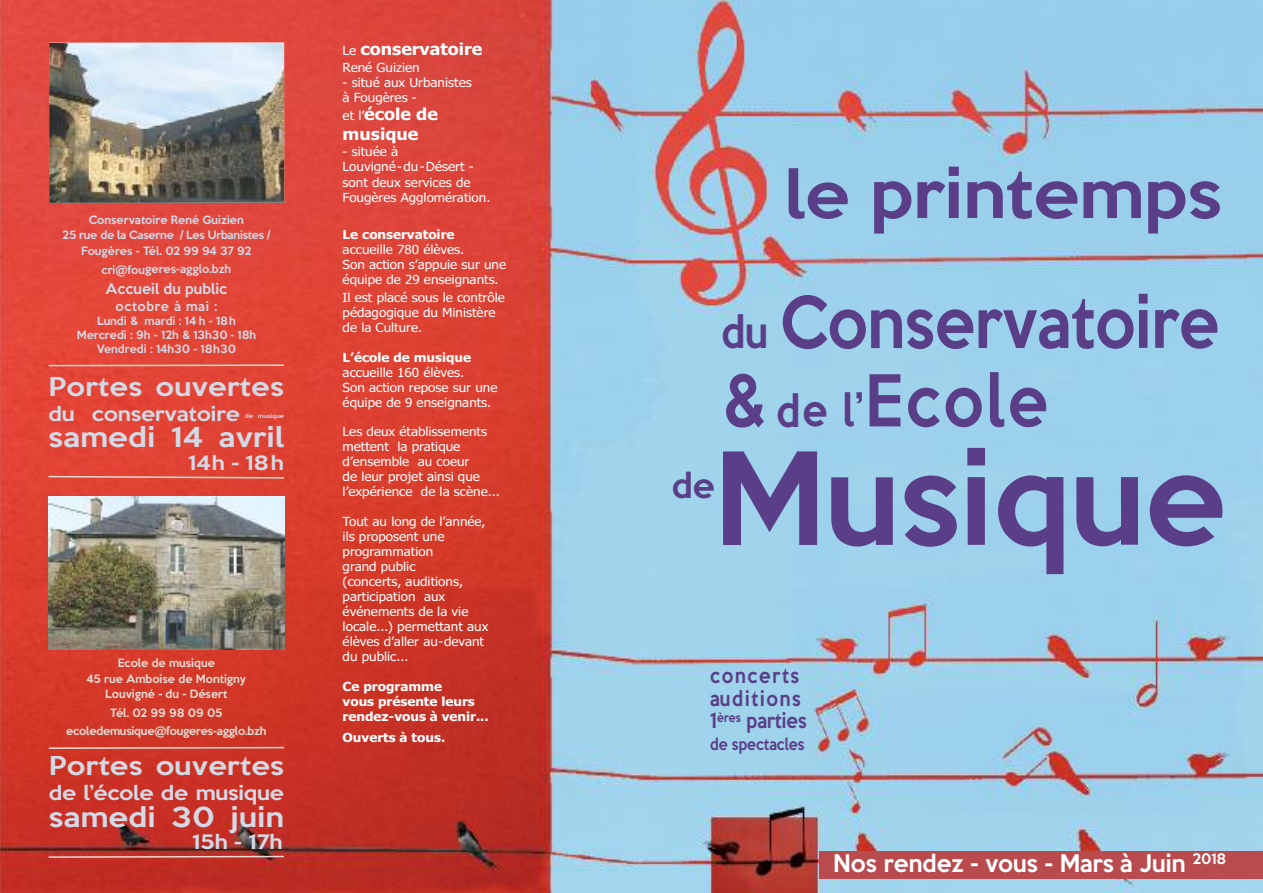
<style>
.page{position:relative;width:1263px;height:893px;background:#fff}
.page>*{position:absolute;margin:0;border:0;box-sizing:border-box;transform-origin:0 0}
.t1{font:500 116.85px "Keep Calm";color:#5a3e87}
.t2{font:500 65.25px/78.3px "Keep Calm";color:#5a3e87;scale:.9 1}
.t3{font:500 62.1px "Keep Calm";color:#5a3e87;scale:1.08 1}
.t4{font:500 31.65px "Keep Calm";color:#5a3e87}
.t5{font:500 25.2px "Keep Calm";letter-spacing:.01em;color:#d4d9e6;scale:1.14 1}
.t6{font:500 23.85px "Keep Calm";letter-spacing:.01em;color:#d4d9e6;scale:1.14 1}
.t7{font:500 22.2px "Keep Calm";color:#fff}
.t8{font:500 19.2px/23px "Keep Calm";letter-spacing:.1em;color:#5a3e87;scale:.88 1}
.t9{font:500 18.15px "Keep Calm";letter-spacing:-.01em;color:#d4d9e6;scale:1.14 1}
.t10{font:700 16.5px/19.8px "Tahoma";color:#fff;scale:1.07 1}
.t11{font:500 14.85px "Keep Calm";color:#5a3e87;scale:.88 1}
.t12{font:500 13.5px "Keep Calm";color:#d4d9e6}
.t13{font:12.45px/15px "Tahoma";color:#fff;scale:1.08 1}
.t14{font:700 12.45px/15px "Tahoma";color:#fff;scale:1.08 1}
.t15{font:500 12px "Keep Calm";letter-spacing:.05em;color:#d4d9e6}
.t16{font:500 10.5px/15.6px "Keep Calm";color:#d4d9e6;text-align:center}
.t17{font:500 10.5px/15.6px "Keep Calm";color:#e6dcd4;text-align:center}
.t18{font:500 10.5px/18.6px "Keep Calm";letter-spacing:-.02em;color:#e6dcd4;text-align:center}
.t19{font:500 5.4px "Keep Calm";letter-spacing:-.02em;color:#d4d9e6;scale:1.14 1}
.s1{font-weight:400;font-size:12.45px}
.s2{font-size:60px}
.s3{font-size:40.65px}
</style>
<div class="page">
<img style="left:0;top:0;width:1263px;height:893px">
<div style="left:820px;top:851px;width:443px;height:28px;background:#b94a4d"></div>
<img style="left:49px;top:43px;width:235px;height:160px">
<img style="left:48px;top:497px;width:236px;height:152px">
<hr style="left:49px;top:364px;width:235px;height:2px;background:#e6dcd4">
<svg style="left:47px;top:475px;width:239px;height:4px"></svg>
<svg style="left:47px;top:746px;width:239px;height:4px"></svg>
<svg style="left:47px;top:855px;width:238px;height:4px"></svg>
<p class="t16" style="left:62px;top:211px;width:210px">Conservatoire René Guizien<br>25 rue de la Caserne / Les Urbanistes /<br>Fougères - Tél. 02 99 94 37 92</p>
<p class="t16" style="left:101px;top:261px;width:131px">cri@fougeres-agglo.bzh</p>
<p class="t12" style="left:106px;top:277px;width:123px">Accueil du public</p>
<p class="t15" style="left:116px;top:296px;width:103px">octobre à mai :</p>
<p class="t16" style="left:77px;top:313px;width:181px;line-height:14.1px">Lundi &amp; mardi : 14 h - 18h<br>Mercredi : 9h - 12h &amp; 13h30 - 18h<br>Vendredi : 14h30 - 18h30</p>
<h3 class="t6" style="left:48px;top:366px;width:208px">Portes ouvertes</h3>
<h3 class="t9" style="left:48px;top:398px;width:170px">du conservatoire</h3>
<p class="t19" style="left:245px;top:411px;width:36px">de musique</p>
<h3 class="t5" style="left:48px;top:415px;width:208px">samedi 14 avril</h3>
<h3 class="t9" style="left:188px;top:447px;width:86px">14h - 18h</h3>
<p class="t17" style="left:86px;top:654px;width:161px">Ecole de musique<br>45 rue Amboise de Montigny<br>Louvigné - du - Désert</p>
<p class="t18" style="left:66px;top:702px;width:202px">Tél. 02 99 98 09 05 ecoledemusique@fougeres-agglo.bzh</p>
<h3 class="t6" style="left:49px;top:745px;width:208px">Portes ouvertes</h3>
<h3 class="t9" style="left:49px;top:777px;width:208px">de l’école de musique</h3>
<h3 class="t5" style="left:49px;top:795px;width:208px">samedi 30 juin</h3>
<h3 class="t9" style="left:192px;top:826px;width:81px">15h - 17h</h3>
<h3 class="t10" style="left:343px;top:40px;width:132px"><span class="s1">Le</span> conservatoire</h3>
<p class="t13" style="left:343px;top:60px;width:73px">René Guizien</p>
<p class="t13" style="left:343px;top:75px;width:121px">- situé aux Urbanistes à Fougères -</p>
<h3 class="t10" style="left:343px;top:104px;width:91px"><span class="s1">et l’</span>école de musique</h3>
<p class="t13" style="left:343px;top:145px;width:138px">- située à<br>Louvigné-du-Désert - sont deux services de<br>Fougères Agglomération.</p>
<p class="t14" style="left:343px;top:227px;width:105px">Le conservatoire</p>
<p class="t13" style="left:343px;top:242px;width:153px">accueille 780 élèves.<br>Son action s’appuie sur une équipe de 29 enseignants.</p>
<p class="t13" style="left:343px;top:290px;width:152px">Il est placé sous le contrôle pédagogique du Ministère de la Culture.</p>
<p class="t14" style="left:343px;top:350px;width:121px">L’école de musique</p>
<p class="t13" style="left:343px;top:365px;width:145px">accueille 160 élèves.<br>Son action repose sur une équipe de 9 enseignants.</p>
<p class="t13" style="left:343px;top:424px;width:147px">Les deux établissements mettent la pratique d’ensemble au coeur<br>de leur projet ainsi que l’expérience de la scène...</p>
<p class="t13" style="left:343px;top:514px;width:136px">Tout au long de l’année, ils proposent une programmation<br>grand public<br>(concerts, auditions, participation aux événements de la vie locale...) permettant aux élèves d’aller au-devant du public...</p>
<p class="t14" style="left:343px;top:679px;width:137px">Ce programme<br>vous présente leurs rendez-vous à venir...</p>
<p class="t14" style="left:343px;top:730px;width:96px">Ouverts à tous.</p>
<h3 class="t3" style="left:785px;top:140px;width:406px"><span class="s2">le</span> printemps</h3>
<h3 class="t4" style="left:672px;top:458px;width:44px">de</h3>
<h2 class="t2" style="left:721px;top:278px;width:555px"><span class="s3">du</span> Conservatoire &amp; <span class="s3">de l’</span>Ecole</h2>
<h1 class="t1" style="left:714px;top:397px;width:514px">Musique</h1>
<h3 class="t8" style="left:710px;top:662px;width:111px">concerts auditions<br>1<sup>ères</sup> parties</h3>
<p class="t11" style="left:710px;top:731px;width:109px">de spectacles</p>
<h3 class="t7" style="left:833px;top:844px;width:394px">Nos rendez - vous - Mars à Juin <sup>2018</sup></h3>
</div>
